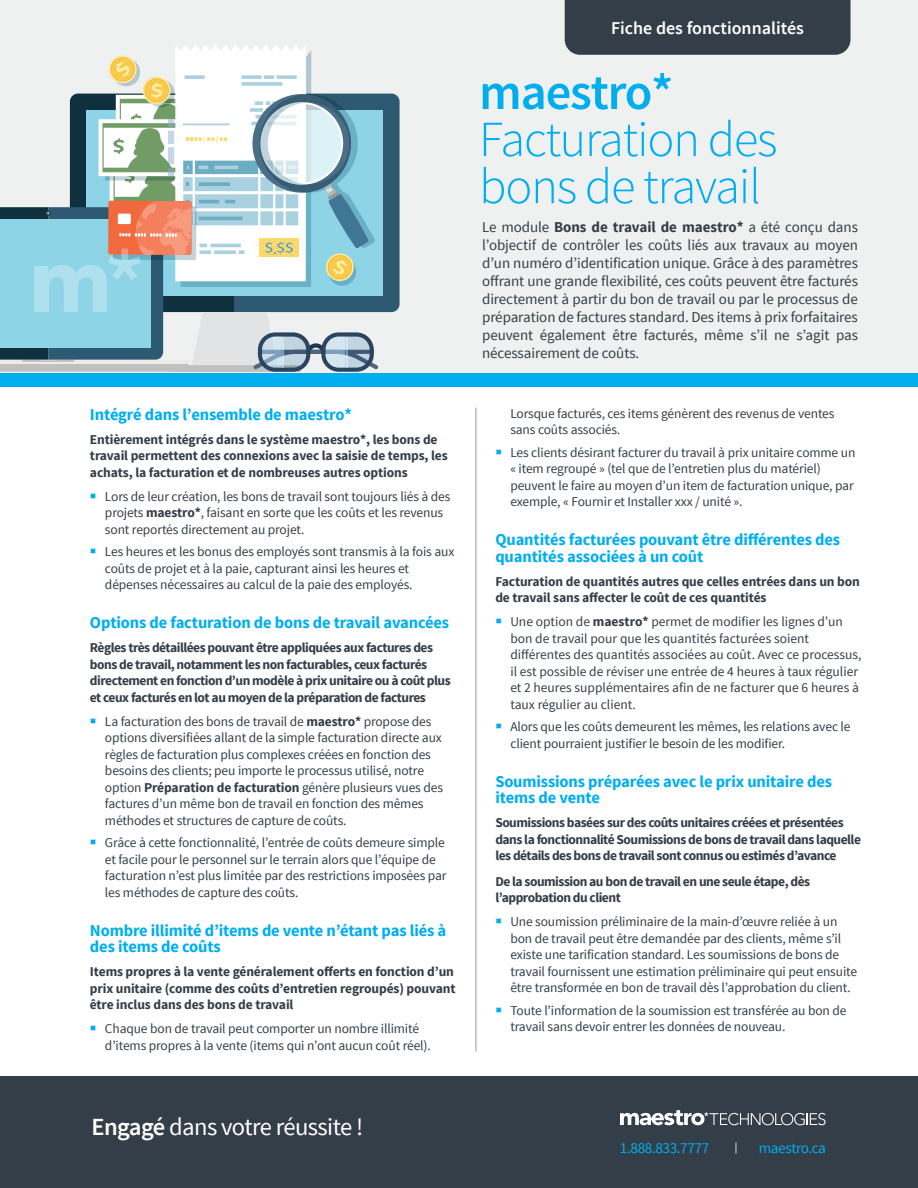
<style>
.page{position:relative;width:918px;height:1188px;background:#fff}
.page>*{position:absolute;margin:0;border:0;box-sizing:border-box;transform-origin:0 0}
.t1{font:300 50.55px/47.1px "Source Sans Pro";letter-spacing:-.025em;color:#00aeef}
.t2{font:600 50.55px "Source Sans Pro";letter-spacing:-.025em;color:#00aeef}
.t3{font:24.6px "Source Sans Pro";letter-spacing:-.025em;color:#fff}
.t4{font:600 18px "Source Sans Pro";color:#fff}
.t5{font:700 16.5px/16.5px "Source Sans Pro";letter-spacing:-.01em;color:#00aeef}
.t6{font:15.15px "Source Sans Pro";letter-spacing:-.025em;color:#00aeef}
.t7{font:15px/18px "Source Sans Pro";letter-spacing:-.005em;color:#343e48;text-align:justify}
.t8{font:13.5px/16.5px "Source Sans Pro";letter-spacing:-.01em;color:#343e48}
.t9{font:700 13.5px/16.5px "Source Sans Pro";letter-spacing:-.035em;color:#343e48}
.t10{font:700 13.5px/16.5px "Source Sans Pro";letter-spacing:-.01em;color:#343e48}
.s1{font-weight:700;font-size:19.5px;color:#00aeef}
.s2{font-weight:700}
.s3{font-weight:600}
</style>
<div class="page">
<div style="left:0;top:0;width:918px;height:383px;background:#eff0f0"></div>
<div style="left:0;top:373px;width:918px;height:14px;background:#00aeef"></div>
<svg style="left:0;top:45px;width:400px;height:327px"></svg>
<hr style="left:476px;top:408px;width:1px;height:643px;background:#94989e">
<div style="left:565px;top:0;width:285px;height:55px;background:#343e48"></div>
<div style="left:0;top:1076px;width:918px;height:112px;background:#343e48"></div>
<svg style="left:620px;top:1110px;width:206px;height:15px"></svg>
<p class="t5" style="left:90px;top:407px;width:264px">Intégré dans l’ensemble de maestro*</p>
<p class="t10" style="left:90px;top:431px;width:359px">Entièrement intégrés dans le système maestro*, les bons de travail permettent des connexions avec la saisie de temps, les achats, la facturation et de nombreuses autres options</p>
<p class="t8" style="left:105px;top:488px;width:347px;text-indent:-15px"><span class="s1">■</span> Lors de leur création, les bons de travail sont toujours liés à des projets <span class="s2">maestro*</span>, faisant en sorte que les coûts et les revenus sont reportés directement au projet.</p>
<p class="t8" style="left:105px;top:544px;width:351px;text-indent:-15px"><span class="s1">■</span> Les heures et les bonus des employés sont transmis à la fois aux coûts de projet et à la paie, capturant ainsi les heures et dépenses nécessaires au calcul de la paie des employés.</p>
<p class="t5" style="left:90px;top:615px;width:361px">Options de facturation de bons de travail avancées</p>
<p class="t9" style="left:90px;top:640px;width:362px">Règles très détaillées pouvant être appliquées aux factures des bons de travail, notamment les non facturables, ceux facturés directement en fonction d’un modèle à prix unitaire ou à coût plus et ceux facturés en lot au moyen de la préparation de factures</p>
<p class="t8" style="left:105px;top:713px;width:340px;text-indent:-15px"><span class="s1">■</span> La facturation des bons de travail de <span class="s2">maestro*</span> propose des options diversifiées allant de la simple facturation directe aux règles de facturation plus complexes créées en fonction des besoins des clients; peu importe le processus utilisé, notre option <span class="s2">Préparation de facturation</span> génère plusieurs vues des factures d’un même bon de travail en fonction des mêmes méthodes et structures de capture de coûts.</p>
<p class="t8" style="left:105px;top:835px;width:343px;text-indent:-15px"><span class="s1">■</span> Grâce à cette fonctionnalité, l’entrée de coûts demeure simple et facile pour le personnel sur le terrain alors que l’équipe de facturation n’est plus limitée par des restrictions imposées par les méthodes de capture des coûts.</p>
<p class="t5" style="left:90px;top:923px;width:358px">Nombre illimité d’items de vente n’étant pas liés à des items de coûts</p>
<p class="t9" style="left:90px;top:964px;width:367px;text-align:justify">Items propres à la vente généralement offerts en fonction d’un prix unitaire (comme des coûts d’entretien regroupés) pouvant être inclus dans des bons de travail</p>
<p class="t8" style="left:105px;top:1021px;width:327px;text-indent:-15px"><span class="s1">■</span> Chaque bon de travail peut comporter un nombre illimité d’items propres à la vente (items qui n’ont aucun coût réel).</p>
<h2 class="t3" style="left:91px;top:1111px;width:273px"><span class="s3">Engagé</span> dans votre réussite !</h2>
<h3 class="t4" style="left:611px;top:17px;width:194px">Fiche des fonctionnalités</h3>
<h1 class="t2" style="left:479px;top:60px;width:196px">maestro*</h1>
<h1 class="t1" style="left:479px;top:116px;width:300px">Facturation des bons de travail</h1>
<p class="t7" style="left:482px;top:218px;width:377px">Le module <span class="s2">Bons de travail de maestro*</span> a été conçu dans l’objectif de contrôler les coûts liés aux travaux au moyen d’un numéro d’identification unique. Grâce à des paramètres offrant une grande flexibilité, ces coûts peuvent être facturés directement à partir du bon de travail ou par le processus de préparation de factures standard. Des items à prix forfaitaires peuvent également être facturés, même s’il ne s’agit pas nécessairement de coûts.</p>
<p class="t8" style="left:510px;top:405px;width:326px">Lorsque facturés, ces items génèrent des revenus de ventes sans coûts associés.</p>
<p class="t8" style="left:510px;top:444px;width:347px;text-indent:-15px"><span class="s1">■</span> Les clients désirant facturer du travail à prix unitaire comme un « item regroupé » (tel que de l’entretien plus du matériel) peuvent le faire au moyen d’un item de facturation unique, par exemple, « Fournir et Installer xxx / unité ».</p>
<p class="t5" style="left:495px;top:532px;width:346px">Quantités facturées pouvant être différentes des quantités associées à un coût</p>
<p class="t10" style="left:495px;top:573px;width:366px">Facturation de quantités autres que celles entrées dans un bon de travail sans affecter le coût de ces quantités</p>
<p class="t8" style="left:510px;top:614px;width:353px;text-indent:-15px"><span class="s1">■</span> Une option de <span class="s2">maestro*</span> permet de modifier les lignes d’un bon de travail pour que les quantités facturées soient différentes des quantités associées au coût. Avec ce processus, il est possible de réviser une entrée de 4 heures à taux régulier et 2 heures supplémentaires afin de ne facturer que 6 heures à taux régulier au client.</p>
<p class="t8" style="left:510px;top:719px;width:342px;text-indent:-15px"><span class="s1">■</span> Alors que les coûts demeurent les mêmes, les relations avec le client pourraient justifier le besoin de les modifier.</p>
<p class="t5" style="left:495px;top:774px;width:338px">Soumissions préparées avec le prix unitaire des items de vente</p>
<p class="t9" style="left:495px;top:815px;width:367px">Soumissions basées sur des coûts unitaires créées et présentées dans la fonctionnalité Soumissions de bons de travail dans laquelle les détails des bons de travail sont connus ou estimés d’avance</p>
<p class="t9" style="left:495px;top:873px;width:316px">De la soumission au bon de travail en une seule étape, dès l’approbation du client</p>
<p class="t8" style="left:510px;top:914px;width:348px;text-indent:-15px"><span class="s1">■</span> Une soumission préliminaire de la main-d’œuvre reliée à un bon de travail peut être demandée par des clients, même s’il existe une tarification standard. Les soumissions de bons de travail fournissent une estimation préliminaire qui peut ensuite être transformée en bon de travail dès l’approbation du client.</p>
<p class="t8" style="left:510px;top:1002px;width:338px;text-indent:-15px"><span class="s1">■</span> Toute l’information de la soumission est transférée au bon de travail sans devoir entrer les données de nouveau.</p>
<p class="t6" style="left:620px;top:1139px;width:91px">1.888.833.7777</p>
<p class="t6" style="left:759px;top:1139px;width:69px">maestro.ca</p>
</div>
